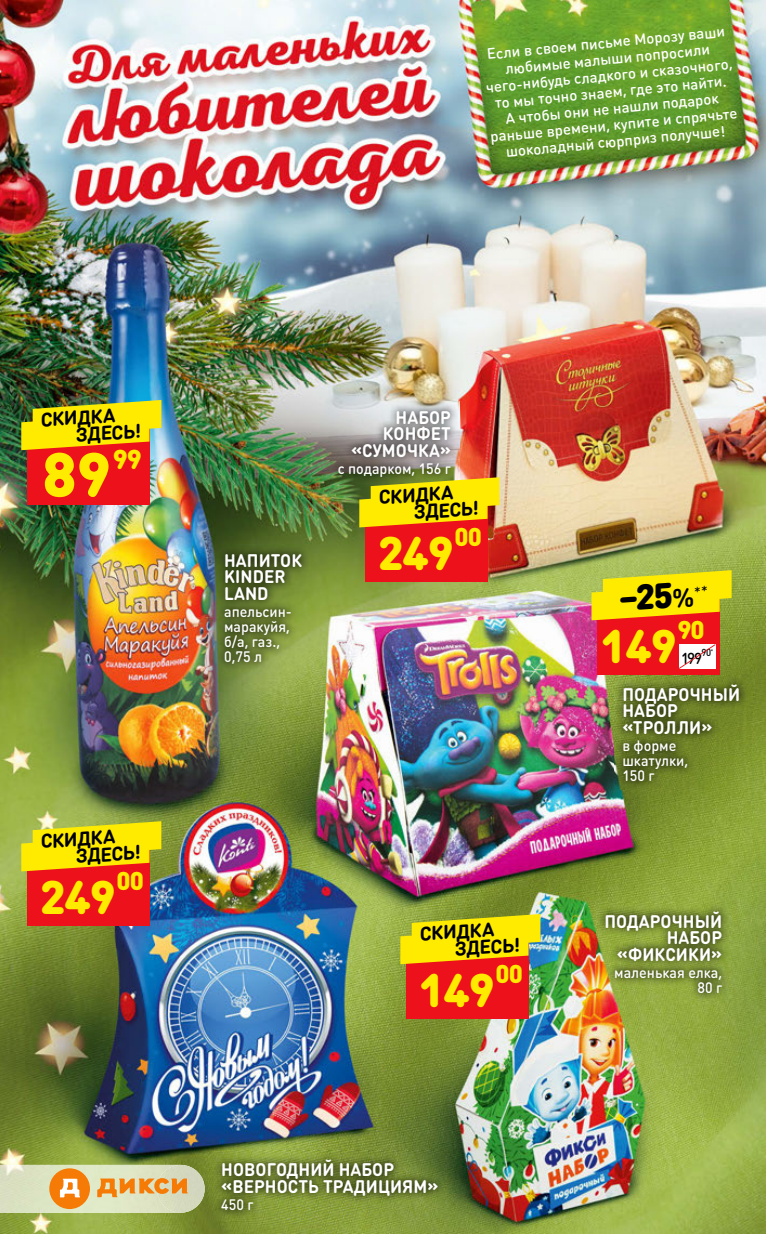
<style>
.page{position:relative;width:766px;height:1234px;background:#fff}
.page>*{position:absolute;margin:0;border:0;box-sizing:border-box;transform-origin:0 0}
.t1{font:900 61.5px "DIN Round Pro";color:#ffeb00}
.t2{font:900 46.5px "DIN Round Pro";letter-spacing:-.02em;color:#ffeb00}
.t3{font:900 35.25px "DIN Round Pro";color:#000}
.t4{font:900 27px "DIN Round Pro";color:#ffeb00}
.t5{font:900 25.5px "DIN Round Pro";color:#ffeb00}
.t6{font:700 19.5px/17.4px "DIN Round Pro";color:#000}
.t7{font:700 18px/16.5px "DIN Round Pro";letter-spacing:.005em;color:#fff;scale:.95 1}
.t8{font:500 15.75px "DIN Round Pro";color:#000;scale:.95 1}
.t9{font:500 15px/16.5px "DIN Round Pro";color:#fff;text-align:center}
.t10{font:500 15px/15px "DIN Round Pro";color:#fff;scale:.95 1}
.t11{font:500 10.05px "DIN Round Pro";color:#000;scale:.95 1}
.s1{font-weight:700;font-size:26.25px}
</style>
<div class="page">
<img style="left:0;top:0;width:765px;height:1233px">
<img style="left:215px;top:544px;width:95px;height:127px">
<img style="left:213px;top:1150px;width:233px;height:68px">
<img style="left:329px;top:401px;width:130px;height:83px">
<img style="left:614px;top:675px;width:133px;height:114px">
<img style="left:596px;top:902px;width:134px;height:99px">
<div style="left:27px;top:426px;width:122px;height:78px;background:#ec111a"></div>
<img style="left:21px;top:400px;width:140px;height:50px">
<div style="left:365px;top:503px;width:122px;height:78px;background:#ec111a"></div>
<svg style="left:359px;top:477px;width:140px;height:50px;background:#e7c60a"></svg>
<div style="left:27px;top:847px;width:122px;height:78px;background:#ec111a"></div>
<svg style="left:21px;top:821px;width:140px;height:50px;background:#eed20f"></svg>
<div style="left:406px;top:940px;width:122px;height:78px;background:#ec111a"></div>
<svg style="left:400px;top:913px;width:140px;height:51px;background:#e6cd10"></svg>
<div style="left:597px;top:596px;width:122px;height:78px;background:#ec111a"></div>
<svg style="left:591px;top:570px;width:140px;height:50px;background:#eed20f"></svg>
<svg style="left:679px;top:644px;width:36px;height:24px"></svg>
<img style="left:0;top:1164px;width:157px;height:48px">
<img style="left:157px;top:1164px;width:48px;height:48px">
<svg style="left:97px;top:1177px;width:90px;height:19px;background:#e9ab60"></svg>
<svg style="left:49px;top:1167px;width:41px;height:41px;background:#f1a554"></svg>
<p class="t9" style="left:481px;top:47px;width:250px;rotate:-6deg">Если в своем письме Морозу ваши любимые малыши попросили чего-нибудь сладкого и сказочного, то мы точно знаем, где это найти.<br>А чтобы они не нашли подарок раньше времени, купите и спрячьте шоколадный сюрприз получше!</p>
<h3 class="t6" style="left:73px;top:408px;width:67px;text-indent:-34px;rotate:-4deg">СКИДКА<br>ЗДЕСЬ!</h3>
<h1 class="t1" style="left:42px;top:427px;width:70px">89</h1>
<h3 class="t4" style="left:113px;top:438px;width:31px">99</h3>
<h3 class="t6" style="left:73px;top:829px;width:67px;text-indent:-34px;rotate:-4deg">СКИДКА<br>ЗДЕСЬ!</h3>
<h2 class="t2" style="left:40px;top:861px;width:77px">249</h2>
<h3 class="t5" style="left:116px;top:861px;width:29px">00</h3>
<p class="t7" style="left:224px;top:551px;width:84px">НАПИТОК<br>KINDER<br>LAND</p>
<p class="t10" style="left:224px;top:603px;width:73px">апельсин&shy;маракуйя, б/а, газ.,<br>0,75 л</p>
<p class="t7" style="left:351px;top:408px;width:106px;text-align:right">НАБОР<br>КОНФЕТ «СУМОЧКА»</p>
<p class="t10" style="left:338px;top:460px;width:121px">с подарком, 156 г</p>
<h3 class="t6" style="left:411px;top:485px;width:67px;text-indent:-34px;rotate:-4deg">СКИДКА<br>ЗДЕСЬ!</h3>
<h2 class="t2" style="left:378px;top:518px;width:77px">249</h2>
<h3 class="t5" style="left:454px;top:517px;width:29px">00</h3>
<h3 class="t6" style="left:452px;top:922px;width:67px;text-indent:-34px;rotate:-4deg">СКИДКА<br>ЗДЕСЬ!</h3>
<h2 class="t2" style="left:419px;top:954px;width:77px">149</h2>
<h3 class="t5" style="left:495px;top:954px;width:29px">00</h3>
<p class="t7" style="left:221px;top:1160px;width:230px">НОВОГОДНИЙ НАБОР «ВЕРНОСТЬ ТРАДИЦИЯМ»</p>
<p class="t10" style="left:221px;top:1195px;width:36px">450 г</p>
<h3 class="t3" style="left:615px;top:572px;width:92px;rotate:-4deg">–25<span class="s1">%</span> <sup>**</sup></h3>
<h2 class="t2" style="left:600px;top:611px;width:77px">149</h2>
<h3 class="t5" style="left:677px;top:610px;width:29px">90</h3>
<p class="t11" style="left:701px;top:645px;width:14px">90<sup>*</sup></p>
<p class="t8" style="left:680px;top:647px;width:24px">199</p>
<p class="t7" style="left:622px;top:685px;width:125px">ПОДАРОЧНЫЙ<br>НАБОР «ТРОЛЛИ»</p>
<p class="t10" style="left:622px;top:737px;width:71px">в форме шкатулки,<br>150 г</p>
<p class="t7" style="left:604px;top:912px;width:125px;text-align:right">ПОДАРОЧНЫЙ<br>НАБОР «ФИКСИКИ»</p>
<p class="t10" style="left:614px;top:964px;width:115px;text-align:right">маленькая елка,<br>80 г</p>
</div>
